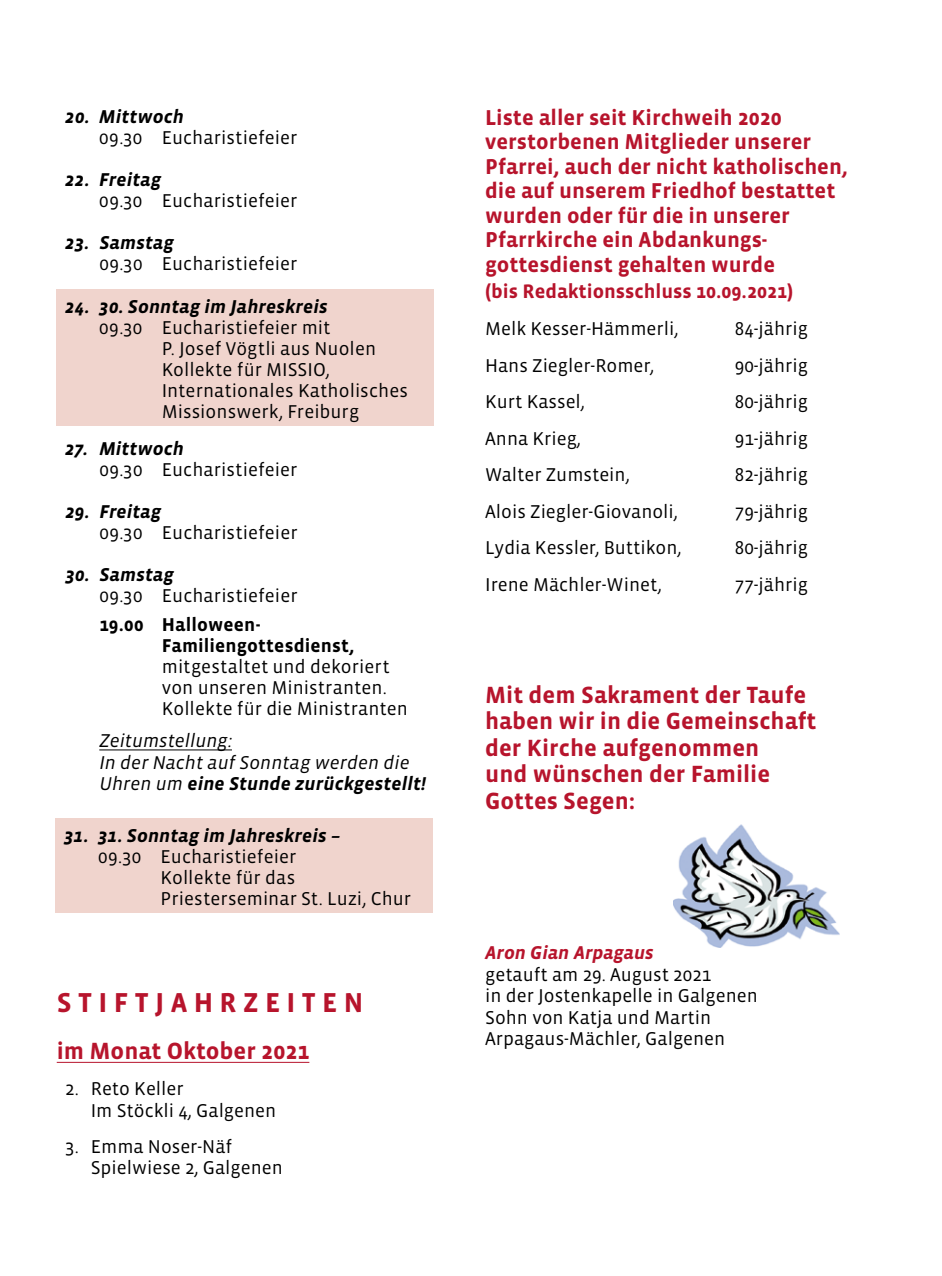
<style>
.page{position:relative;width:942px;height:1276px;background:#fff}
.page>*{position:absolute;margin:0;border:0;box-sizing:border-box;transform-origin:0 0}
.t1{font:700 28px "Vista Sans";color:#b7142c}
.t2{font:700 24px/26.4px "Vista Sans";color:#b7142c}
.t3{font:700 22px/24.4px "Vista Sans";color:#b7142c}
.t4{font:700 20px "Vista Sans";color:#b7142c}
.t5{font:19px/21px "Vista Sans";color:#000}
.t6{font:italic 700 19px "Vista Sans";letter-spacing:.01em;color:#000}
.t7{font:italic 19px/21.2px "Vista Sans";color:#000}
.t8{font:700 19px/21.2px "Vista Sans";letter-spacing:.005em;color:#000}
.t9{font:italic 700 19px "Vista Sans";color:#b7142c}
.s1{font-weight:700}
</style>
<div class="page">
<hr style="left:99px;top:749px;width:133px;height:1px;background:#000">
<hr style="left:57px;top:1062px;width:252px;height:1px;background:#b7142c">
<img style="left:673px;top:824px;width:166px;height:124px">
<div style="left:57px;top:289px;width:377px;height:137px;background:#f0d4cd"></div>
<div style="left:56px;top:818px;width:377px;height:95px;background:#f0d4cd"></div>
<p class="t6" style="left:65px;top:107px;width:120px">20. Mittwoch</p>
<p class="t5" style="left:99px;top:127px;width:199px">09.30 Eucharistiefeier</p>
<p class="t6" style="left:65px;top:170px;width:97px">22. Freitag</p>
<p class="t5" style="left:99px;top:191px;width:199px">09.30 Eucharistiefeier</p>
<p class="t6" style="left:65px;top:233px;width:110px">23. Samstag</p>
<p class="t5" style="left:99px;top:254px;width:199px">09.30 Eucharistiefeier</p>
<p class="t6" style="left:65px;top:297px;width:264px">24. 30. Sonntag im Jahreskreis</p>
<p class="t5" style="left:162px;top:317px;width:248px;text-indent:-62px">09.30 Eucharistiefeier mit<br>P. Josef Vögtli aus Nuolen<br>Kollekte für MISSIO,<br>Internationales Katholisches<br>Missionswerk, Freiburg</p>
<p class="t6" style="left:65px;top:438px;width:120px">27. Mittwoch</p>
<p class="t5" style="left:99px;top:459px;width:199px">09.30 Eucharistiefeier</p>
<p class="t6" style="left:65px;top:502px;width:97px">29. Freitag</p>
<p class="t5" style="left:99px;top:522px;width:199px">09.30 Eucharistiefeier</p>
<p class="t6" style="left:65px;top:565px;width:110px">30. Samstag</p>
<p class="t5" style="left:99px;top:586px;width:199px">09.30 Eucharistiefeier</p>
<p class="t8" style="left:162px;top:614px;width:194px;text-indent:-62px">19.00 Halloween-<br>Familiengottesdienst,</p>
<p class="t5" style="left:162px;top:656px;width:247px">mitgestaltet und dekoriert von unseren Ministranten.<br>Kollekte für die Ministranten</p>
<p class="t7" style="left:99px;top:731px;width:328px">Zeitumstellung:<br>In der Nacht auf Sonntag werden die<br>Uhren um <span class="s1">eine Stunde zurückgestellt!</span></p>
<p class="t6" style="left:64px;top:825px;width:278px">31. 31. Sonntag im Jahreskreis –</p>
<p class="t5" style="left:160px;top:846px;width:252px;text-indent:-62px">09.30 Eucharistiefeier<br>Kollekte für das<br>Priesterseminar St. Luzi, Chur</p>
<h1 class="t1" style="left:57px;top:988px;width:308px">S T I F T J A H R Z E I T E N</h1>
<p class="t2" style="left:57px;top:1038px;width:254px">im Monat Oktober 2021</p>
<p class="t5" style="left:91px;top:1078px;width:187px;text-indent:-25px">2. Reto Keller<br>Im Stöckli 4, Galgenen</p>
<p class="t5" style="left:91px;top:1136px;width:193px;text-indent:-25px">3. Emma Noser-Näf<br>Spielwiese 2, Galgenen</p>
<p class="t3" style="left:485px;top:106px;width:364px">Liste aller seit Kirchweih 2020 verstorbenen Mitglieder unserer<br>Pfarrei, auch der nicht katholischen, die auf unserem Friedhof bestattet wurden oder für die in unserer<br>Pfarrkirche ein Abdankungs&shy;gottesdienst gehalten wurde</p>
<p class="t4" style="left:485px;top:281px;width:309px">(bis Redaktionsschluss 10.09.2021)</p>
<p class="t5" style="left:485px;top:319px;width:195px">Melk Kesser-Hämmerli,</p>
<p class="t5" style="left:734px;top:319px;width:75px">84-jährig</p>
<p class="t5" style="left:485px;top:355px;width:170px">Hans Ziegler-Romer,</p>
<p class="t5" style="left:734px;top:355px;width:75px">90-jährig</p>
<p class="t5" style="left:485px;top:392px;width:101px">Kurt Kassel,</p>
<p class="t5" style="left:734px;top:392px;width:75px">80-jährig</p>
<p class="t5" style="left:485px;top:428px;width:97px">Anna Krieg,</p>
<p class="t5" style="left:734px;top:428px;width:75px">91-jährig</p>
<p class="t5" style="left:485px;top:465px;width:146px">Walter Zumstein,</p>
<p class="t5" style="left:734px;top:465px;width:75px">82-jährig</p>
<p class="t5" style="left:485px;top:501px;width:194px">Alois Ziegler-Giovanoli,</p>
<p class="t5" style="left:734px;top:501px;width:75px">79-jährig</p>
<p class="t5" style="left:485px;top:537px;width:198px">Lydia Kessler, Buttikon,</p>
<p class="t5" style="left:734px;top:537px;width:75px">80-jährig</p>
<p class="t5" style="left:485px;top:574px;width:178px">Irene Mächler-Winet,</p>
<p class="t5" style="left:734px;top:574px;width:75px">77-jährig</p>
<p class="t2" style="left:485px;top:682px;width:332px">Mit dem Sakrament der Taufe haben wir in die Gemeinschaft der Kirche aufgenommen<br>und wünschen der Familie<br>Gottes Segen:</p>
<p class="t9" style="left:485px;top:943px;width:170px">Aron Gian Arpagaus</p>
<p class="t5" style="left:485px;top:964px;width:274px">getauft am 29. August 2021<br>in der Jostenkapelle in Galgenen<br>Sohn von Katja und Martin<br>Arpagaus-Mächler, Galgenen</p>
</div>
